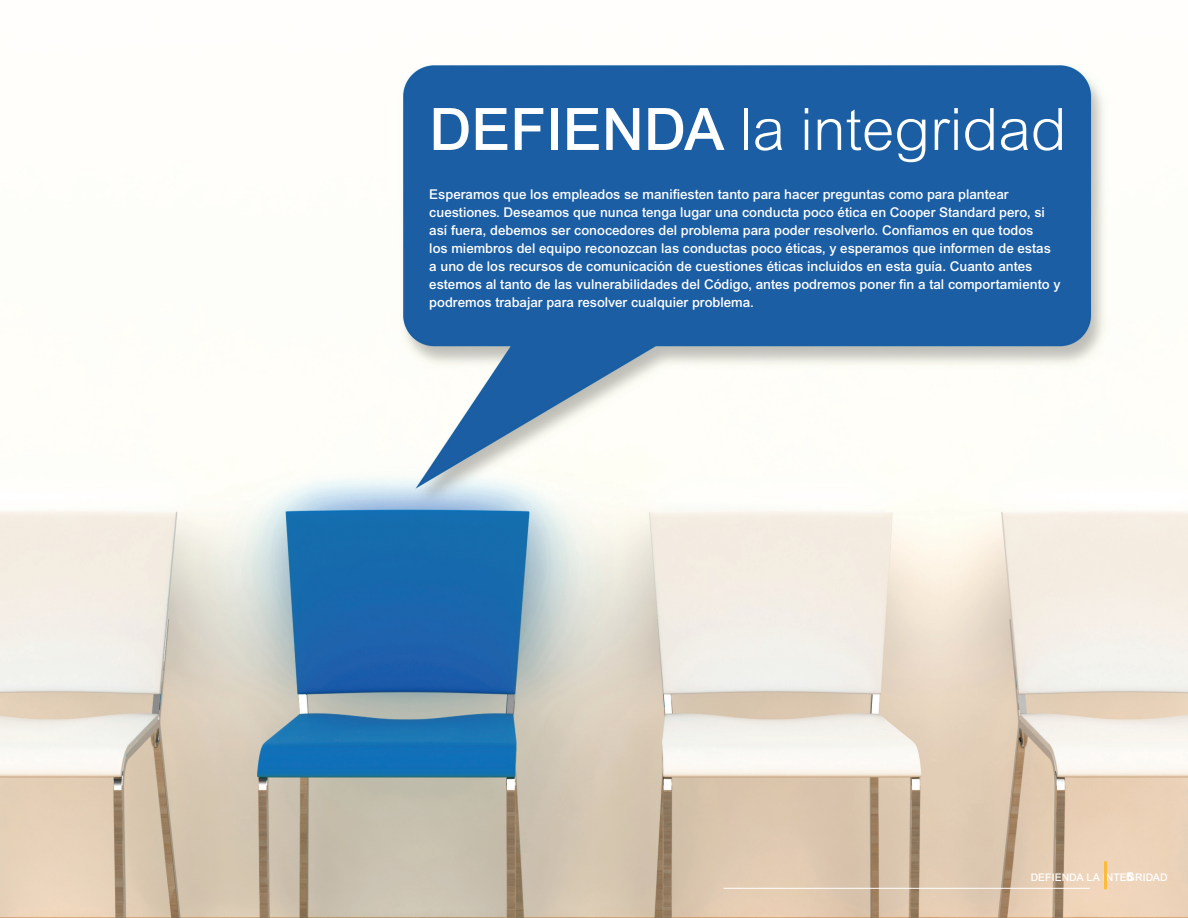
<style>
.page{position:relative;width:1188px;height:918px;background:#fff}
.page>*{position:absolute;margin:0;border:0;box-sizing:border-box;transform-origin:0 0}
.t1{font:300 58.5px "Arial MT Std";color:#fff}
.t2{font:500 13.5px/18px "Arial MT Std";color:#fff}
.t3{font:900 12px "Arial MT Std";color:#fff}
.t4{font:500 10.5px "Arial MT Std";color:#fff}
.s1{font-weight:500}
</style>
<div class="page">
<img style="left:0;top:65px;width:1188px;height:853px">
<hr style="left:724px;top:888px;width:366px;height:1px;background:#fff">
<hr style="left:1104px;top:861px;width:3px;height:28px;background:#fdbb3b">
<h1 class="t1" style="left:429px;top:96px;width:639px"><span class="s1">DEFIENDA</span> la integridad</h1>
<p class="t2" style="left:429px;top:185px;width:633px">Esperamos que los empleados se manifiesten tanto para hacer preguntas como para plantear cuestiones. Deseamos que nunca tenga lugar una conducta poco ética en Cooper Standard pero, si así fuera, debemos ser conocedores del problema para poder resolverlo. Confiamos en que todos<br>los miembros del equipo reconozcan las conductas poco éticas, y esperamos que informen de estas a uno de los recursos de comunicación de cuestiones éticas incluidos en esta guía. Cuanto antes estemos al tanto de las vulnerabilidades del Código, antes podremos poner fin a tal comportamiento y podremos trabajar para resolver cualquier problema.</p>
<p class="t3" style="left:1126px;top:869px;width:10px">5</p>
<p class="t4" style="left:1031px;top:871px;width:138px">DEFIENDA LA INTEGRIDAD</p>
</div>
